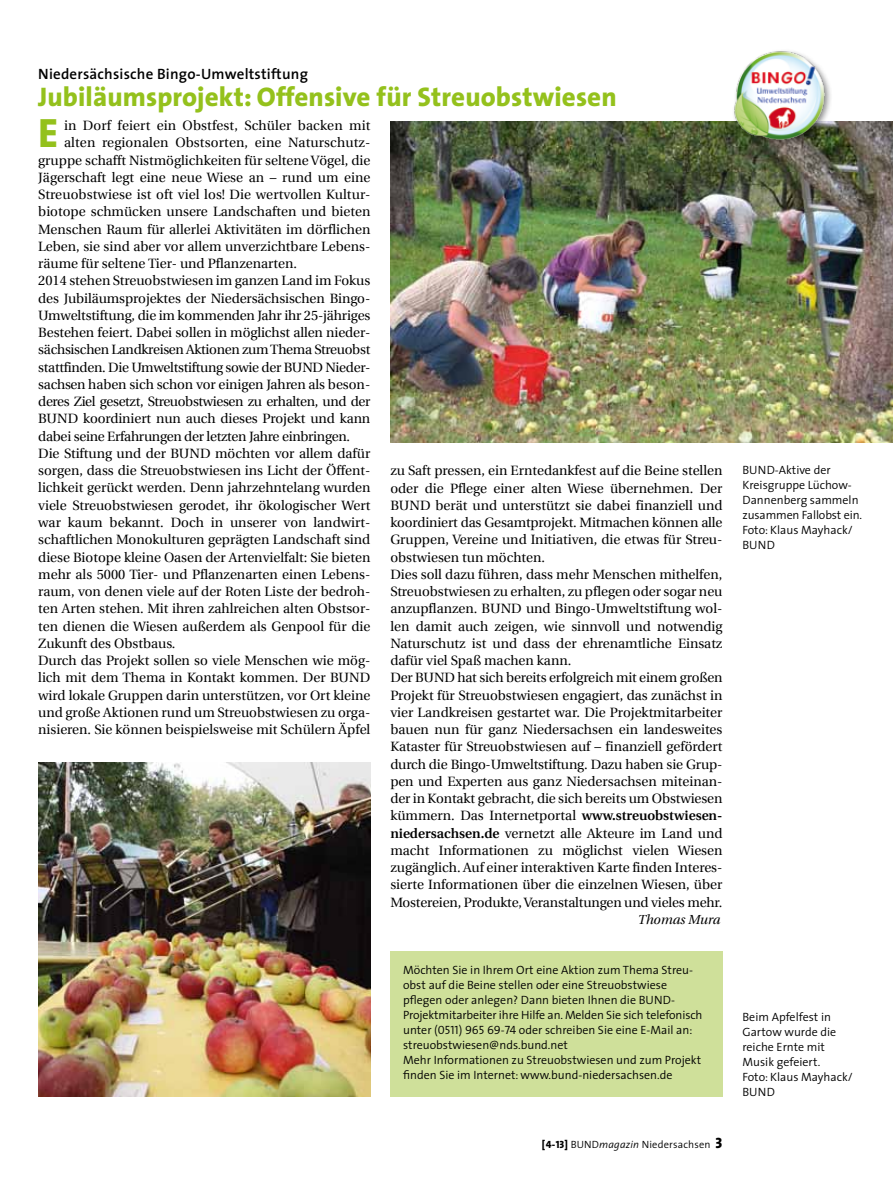
<style>
.page{position:relative;width:893px;height:1191px;background:#fff}
.page>*{position:absolute;margin:0;border:0;box-sizing:border-box;transform-origin:0 0}
.t1{font:800 41.25px "The Sans";color:#94c11c}
.t2{font:800 27px "The Sans";letter-spacing:.005em;color:#94c11c}
.t3{font:600 15px "The Sans";letter-spacing:.015em;color:#000}
.t4{font:13.5px/17.2px "Utopia";color:#000}
.t5{font:13.5px "Utopia";letter-spacing:-.02em;color:#000}
.t6{font:13.5px "Utopia";letter-spacing:-.025em;color:#000}
.t7{font:italic 13.2px "Utopia";color:#000}
.t8{font:300 12px/15px "The Sans";color:#000}
.t9{font:300 10.5px "The Sans";letter-spacing:.015em;color:#000}
.s1{font-weight:600}
.s2{font-family:"The Sans Semi Light Caps";font-weight:400}
.s3{font-family:"The Sans Extra Bold Caps";font-weight:400}
.s4{font-style:italic}
.s5{font-family:"The Sans Extra Bold Caps";font-weight:400;font-size:15px}
</style>
<div class="page">
<img style="left:390px;top:122px;width:503px;height:321px">
<div style="left:390px;top:951px;width:332px;height:145px;background:#cfe09a"></div>
<div style="left:732px;top:49px;width:101px;height:98px;background:#000;opacity:.45"></div>
<img style="left:730px;top:49px;width:99px;height:94px">
<img style="left:38px;top:762px;width:332px;height:334px">
<p class="t3" style="left:38px;top:61px;width:271px">Niedersächsische Bingo-Umweltstiftung</p>
<h2 class="t2" style="left:38px;top:74px;width:580px">Jubiläumsprojekt: Offensive für Streuobstwiesen</h2>
<h1 class="t1" style="left:38px;top:99px;width:22px">E</h1>
<p class="t4" style="left:64px;top:117px;width:308px">in Dorf feiert ein Obstfest, Schüler backen mit</p>
<p class="t4" style="left:64px;top:134px;width:308px">alten regionalen Obstsorten, eine Naturschutz-</p>
<p class="t4" style="left:38px;top:151px;width:334px">gruppe schafft Nistmöglichkeiten für seltene Vögel, die</p>
<p class="t4" style="left:38px;top:169px;width:334px">Jägerschaft legt eine neue Wiese an – rund um eine</p>
<p class="t4" style="left:38px;top:186px;width:334px">Streuobstwiese ist oft viel los! Die wertvollen Kultur-</p>
<p class="t4" style="left:38px;top:203px;width:334px">biotope schmücken unsere Landschaften und bieten</p>
<p class="t4" style="left:38px;top:221px;width:334px">Menschen Raum für allerlei Aktivitäten im dörflichen</p>
<p class="t4" style="left:38px;top:238px;width:334px">Leben, sie sind aber vor allem unverzichtbare Lebens-</p>
<p class="t4" style="left:38px;top:255px;width:260px">räume für seltene Tier- und Pflanzenarten.</p>
<p class="t4" style="left:38px;top:272px;width:334px">2014 stehen Streuobstwiesen im ganzen Land im Fokus</p>
<p class="t4" style="left:38px;top:290px;width:334px">des Jubiläumsprojektes der Niedersächsischen Bingo-</p>
<p class="t4" style="left:38px;top:307px;width:334px">Umweltstiftung, die im kommenden Jahr ihr 25-jähriges</p>
<p class="t4" style="left:38px;top:324px;width:334px">Bestehen feiert. Dabei sollen in möglichst allen nieder-</p>
<p class="t5" style="left:38px;top:342px;width:334px">sächsischen Landkreisen Aktionen zum Thema Streuobst</p>
<p class="t5" style="left:38px;top:359px;width:334px">stattfinden. Die Umweltstiftung sowie der BUND Nieder-</p>
<p class="t4" style="left:38px;top:376px;width:334px">sachsen haben sich schon vor einigen Jahren als beson-</p>
<p class="t6" style="left:38px;top:394px;width:334px">deres Ziel gesetzt, Streuobstwiesen zu erhalten, und der</p>
<p class="t4" style="left:38px;top:410px;width:334px">BUND koordiniert nun auch dieses Projekt und kann</p>
<p class="t5" style="left:38px;top:428px;width:313px">dabei seine Erfahrungen der letzten Jahre einbringen.</p>
<p class="t4" style="left:38px;top:445px;width:334px">Die Stiftung und der BUND möchten vor allem dafür</p>
<p class="t4" style="left:38px;top:462px;width:334px">sorgen, dass die Streuobstwiesen ins Licht der Öffent-</p>
<p class="t4" style="left:38px;top:479px;width:334px">lichkeit gerückt werden. Denn jahrzehntelang wurden</p>
<p class="t4" style="left:38px;top:497px;width:334px">viele Streuobstwiesen gerodet, ihr ökologischer Wert</p>
<p class="t4" style="left:38px;top:514px;width:334px">war kaum bekannt. Doch in unserer von landwirt-</p>
<p class="t4" style="left:38px;top:531px;width:334px">schaftlichen Monokulturen geprägten Landschaft sind</p>
<p class="t4" style="left:38px;top:548px;width:334px">diese Biotope kleine Oasen der Artenvielfalt: Sie bieten</p>
<p class="t4" style="left:38px;top:566px;width:334px">mehr als 5000 Tier- und Pflanzenarten einen Lebens-</p>
<p class="t4" style="left:38px;top:583px;width:334px">raum, von denen viele auf der Roten Liste der bedroh-</p>
<p class="t4" style="left:38px;top:600px;width:334px">ten Arten stehen. Mit ihren zahlreichen alten Obstsor-</p>
<p class="t4" style="left:38px;top:617px;width:334px">ten dienen die Wiesen außerdem als Genpool für die</p>
<p class="t4" style="left:38px;top:635px;width:139px">Zukunft des Obstbaus.</p>
<p class="t4" style="left:38px;top:652px;width:334px">Durch das Projekt sollen so viele Menschen wie mög-</p>
<p class="t4" style="left:38px;top:669px;width:334px">lich mit dem Thema in Kontakt kommen. Der BUND</p>
<p class="t4" style="left:38px;top:686px;width:334px">wird lokale Gruppen darin unterstützen, vor Ort kleine</p>
<p class="t4" style="left:38px;top:704px;width:334px">und große Aktionen rund um Streuobstwiesen zu orga-</p>
<p class="t4" style="left:38px;top:721px;width:334px">nisieren. Sie können beispielsweise mit Schülern Äpfel</p>
<p class="t4" style="left:390px;top:462px;width:334px">zu Saft pressen, ein Erntedankfest auf die Beine stellen oder die Pflege einer alten Wiese übernehmen. Der BUND berät und unterstützt sie dabei finanziell und koordiniert das Gesamtprojekt. Mitmachen können alle Gruppen, Vereine und Initiativen, die etwas für Streu&shy;obstwiesen tun möchten.<br>Dies soll dazu führen, dass mehr Menschen mithelfen, Streuobstwiesen zu erhalten, zu pflegen oder sogar neu anzupflanzen. BUND und Bingo-Umweltstiftung wol&shy;len damit auch zeigen, wie sinnvoll und notwendig Naturschutz ist und dass der ehrenamtliche Einsatz dafür viel Spaß machen kann.<br>Der BUND hat sich bereits erfolgreich mit einem großen Projekt für Streuobstwiesen engagiert, das zunächst in vier Landkreisen gestartet war. Die Projektmitarbeiter bauen nun für ganz Niedersachsen ein landesweites Kataster für Streuobstwiesen auf – finanziell gefördert durch die Bingo-Umweltstiftung. Dazu haben sie Grup&shy;pen und Experten aus ganz Niedersachsen miteinan&shy;der in Kontakt gebracht, die sich bereits um Obstwiesen kümmern. Das Internetportal <span class="s1">www.streuobstwiesen&shy;niedersachsen.de</span> vernetzt alle Akteure im Land und macht Informationen zu möglichst vielen Wiesen zugänglich. Auf einer interaktiven Karte finden Interes&shy;sierte Informationen über die einzelnen Wiesen, über Mostereien, Produkte, Veranstaltungen und vieles mehr.</p>
<p class="t7" style="left:637px;top:912px;width:84px">Thomas Mura</p>
<p class="t8" style="left:403px;top:961px;width:301px">Möchten Sie in Ihrem Ort eine Aktion zum Thema Streu&shy;obst auf die Beine stellen oder eine Streuobstwiese pflegen oder anlegen? Dann bieten Ihnen die BUND-Projektmitarbeiter ihre Hilfe an. Melden Sie sich telefonisch unter (<span class="s2">0511) 965 69-74</span> oder schreiben Sie eine E-Mail an: streuobstwiesen@nds.bund.net<br>Mehr Informationen zu Streuobstwiesen und zum Projekt finden Sie im Internet: www.bund-niedersachsen.de</p>
<p class="t9" style="left:542px;top:1135px;width:182px"><span class="s3">[4-13]</span> BUND<span class="s4">magazin</span> Niedersachsen <span class="s5">3</span></p>
<p class="t8" style="left:742px;top:462px;width:121px">BUND-Aktive der<br>Kreisgruppe Lüchow-<br>Dannenberg sammeln zusammen Fallobst ein.<br>Foto: Klaus Mayhack/<br>BUND</p>
<p class="t8" style="left:742px;top:1008px;width:112px">Beim Apfelfest in<br>Gartow wurde die reiche Ernte mit<br>Musik gefeiert.<br>Foto: Klaus Mayhack/<br>BUND</p>
</div>
